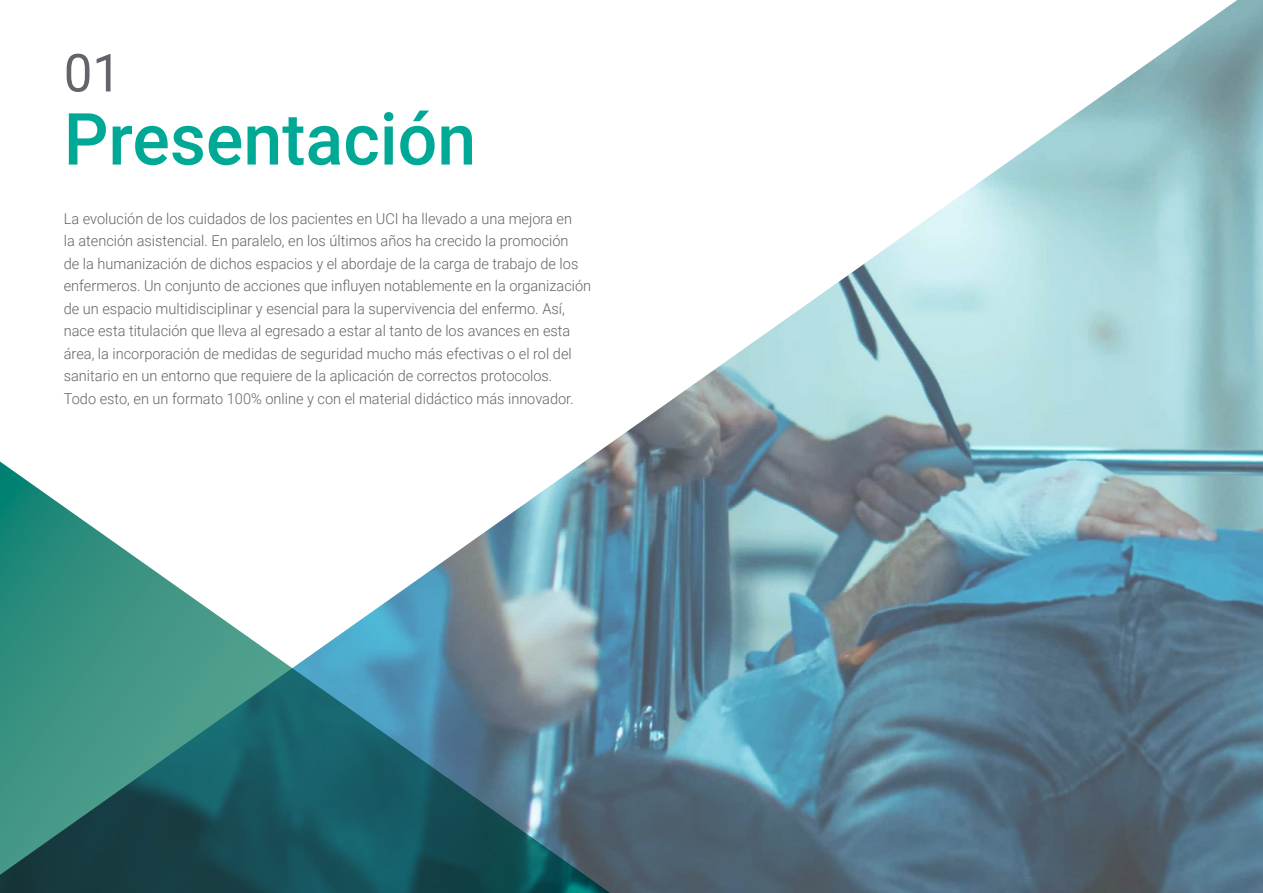
<style>
.page{position:relative;width:1263px;height:893px;background:#fff}
.page>*{position:absolute;margin:0;border:0;box-sizing:border-box;transform-origin:0 0}
.t1{font:500 72px "Roboto";color:#00a996}
.t2{font:52.5px "Roboto";color:#61646a}
.t3{font:300 15px/22.5px "Roboto";color:#61646a}
</style>
<div class="page">
<img style="left:606px;top:0;width:657px;height:893px">
<svg style="left:0;top:446px;width:640px;height:447px"></svg>
<h2 class="t2" style="left:64px;top:36px;width:59px">01</h2>
<h1 class="t1" style="left:64px;top:89px;width:414px">Presentación</h1>
<p class="t3" style="left:64px;top:207px;width:529px">La evolución de los cuidados de los pacientes en UCI ha llevado a una mejora en<br>la atención asistencial. En paralelo, en los últimos años ha crecido la promoción<br>de la humanización de dichos espacios y el abordaje de la carga de trabajo de los enfermeros. Un conjunto de acciones que influyen notablemente en la organización de un espacio multidisciplinar y esencial para la supervivencia del enfermo. Así, nace esta titulación que lleva al egresado a estar al tanto de los avances en esta área, la incorporación de medidas de seguridad mucho más efectivas o el rol del sanitario en un entorno que requiere de la aplicación de correctos protocolos.<br>Todo esto, en un formato 100% online y con el material didáctico más innovador.</p>
</div>
